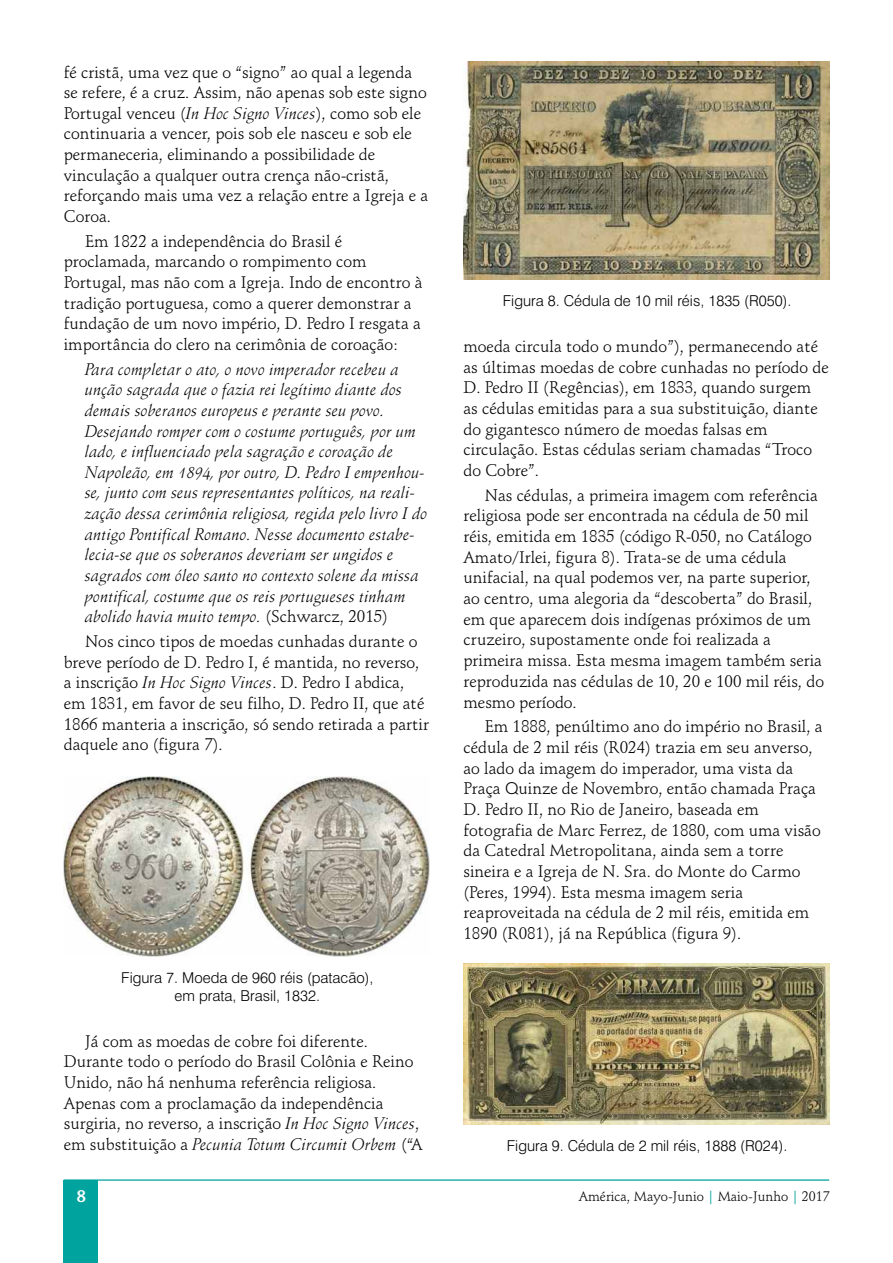
<style>
.page{position:relative;width:893px;height:1263px;background:#fff}
.page>*{position:absolute;margin:0;border:0;box-sizing:border-box;transform-origin:0 0}
.t1{font:16.5px/20.7px "Schneidler BT";color:#000}
.t2{font:italic 16.5px/20.7px "Schneidler BT";color:#000}
.t3{font:700 16.5px "Schneidler BT";color:#fff}
.t4{font:300 15px/18px "Swiss 721 BT";color:#000;text-align:center}
.t5{font:13.5px "Schneidler BT";color:#000}
.s1{font-style:italic}
.s2{font-style:normal}
.s3{color:#00a39e}
</style>
<div class="page">
<div style="left:64px;top:1180px;width:34px;height:83px;background:#00a39e"></div>
<hr style="left:64px;top:1179px;width:765px;height:2px;background:#00a39e">
<img style="left:64px;top:777px;width:365px;height:180px">
<img style="left:463px;top:62px;width:366px;height:217px">
<img style="left:463px;top:963px;width:366px;height:162px">
<p class="t1" style="left:64px;top:63px;width:366px">fé cristã, uma vez que o “signo” ao qual a legenda se refere, é a cruz. Assim, não apenas sob este signo Portugal venceu (<span class="s1">In Hoc Signo Vinces</span>), como sob ele continuaria a vencer, pois sob ele nasceu e sob ele permaneceria, eliminando a possibilidade de vinculação a qualquer outra crença não-cristã, reforçando mais uma vez a relação entre a Igreja e a Coroa.</p>
<p class="t1" style="left:64px;top:232px;width:360px;text-indent:21px">Em 1822 a independência do Brasil é proclamada, marcando o rompimento com Portugal, mas não com a Igreja. Indo de encontro à tradição portuguesa, como a querer demonstrar a fundação de um novo império, D. Pedro I resgata a importância do clero na cerimônia de coroação:</p>
<p class="t2" style="left:85px;top:360px;width:344px">Para completar o ato, o novo imperador recebeu a unção sagrada que o fazia rei legítimo diante dos demais soberanos europeus e perante seu povo.<br>Desejando romper com o costume português, por um lado, e influenciado pela sagração e coroação de Napoleão, em 1894, por outro, D. Pedro I empenhou&shy;se, junto com seus representantes políticos, na reali&shy;zação dessa cerimônia religiosa, regida pelo livro I do antigo Pontifical Romano. Nesse documento estabe&shy;lecia-se que os soberanos deveriam ser ungidos e sagrados com óleo santo no contexto solene da missa pontifical, costume que os reis portugueses tinham abolido havia muito tempo. <span class="s2">(Schwarcz, 2015)</span></p>
<p class="t1" style="left:64px;top:632px;width:367px;text-indent:21px">Nos cinco tipos de moedas cunhadas durante o breve período de D. Pedro I, é mantida, no reverso, a inscrição <span class="s1">In Hoc Signo Vinces</span>. D. Pedro I abdica, em 1831, em favor de seu filho, D. Pedro II, que até 1866 manteria a inscrição, só sendo retirada a partir daquele ano (figura 7).</p>
<p class="t4" style="left:121px;top:970px;width:254px">Figura 7. Moeda de 960 réis (patacão), em prata, Brasil, 1832.</p>
<p class="t1" style="left:64px;top:1032px;width:360px;text-indent:21px">Já com as moedas de cobre foi diferente.<br>Durante todo o período do Brasil Colônia e Reino Unido, não há nenhuma referência religiosa.<br>Apenas com a proclamação da independência surgiria, no reverso, a inscrição <span class="s1">In Hoc Signo Vinces</span>, em substituição a <span class="s1">Pecunia Totum Circumit Orbem</span> (“A</p>
<p class="t4" style="left:503px;top:293px;width:290px">Figura 8. Cédula de 10 mil réis, 1835 (R050).</p>
<p class="t1" style="left:463px;top:337px;width:367px">moeda circula todo o mundo”), permanecendo até as últimas moedas de cobre cunhadas no período de D. Pedro II (Regências), em 1833, quando surgem as cédulas emitidas para a sua substituição, diante do gigantesco número de moedas falsas em circulação. Estas cédulas seriam chamadas “Troco do Cobre”.</p>
<p class="t1" style="left:463px;top:486px;width:362px;text-indent:21px">Nas cédulas, a primeira imagem com referência religiosa pode ser encontrada na cédula de 50 mil réis, emitida em 1835 (código R-050, no Catálogo Amato/Irlei, figura 8). Trata-se de uma cédula unifacial, na qual podemos ver, na parte superior, ao centro, uma alegoria da “descoberta” do Brasil, em que aparecem dois indígenas próximos de um cruzeiro, supostamente onde foi realizada a primeira missa. Esta mesma imagem também seria reproduzida nas cédulas de 10, 20 e 100 mil réis, do mesmo período.</p>
<p class="t1" style="left:463px;top:718px;width:361px;text-indent:21px">Em 1888, penúltimo ano do império no Brasil, a cédula de 2 mil réis (R024) trazia em seu anverso, ao lado da imagem do imperador, uma vista da Praça Quinze de Novembro, então chamada Praça D. Pedro II, no Rio de Janeiro, baseada em fotografia de Marc Ferrez, de 1880, com uma visão da Catedral Metropolitana, ainda sem a torre sineira e a Igreja de N. Sra. do Monte do Carmo (Peres, 1994). Esta mesma imagem seria reaproveitada na cédula de 2 mil réis, emitida em 1890 (R081), já na República (figura 9).</p>
<p class="t4" style="left:507px;top:1138px;width:282px">Figura 9. Cédula de 2 mil réis, 1888 (R024).</p>
<p class="t3" style="left:76px;top:1189px;width:11px">8</p>
<p class="t5" style="left:579px;top:1191px;width:252px">América, Mayo-Junio <span class="s3">|</span> Maio-Junho <span class="s3">|</span> 2017</p>
</div>
